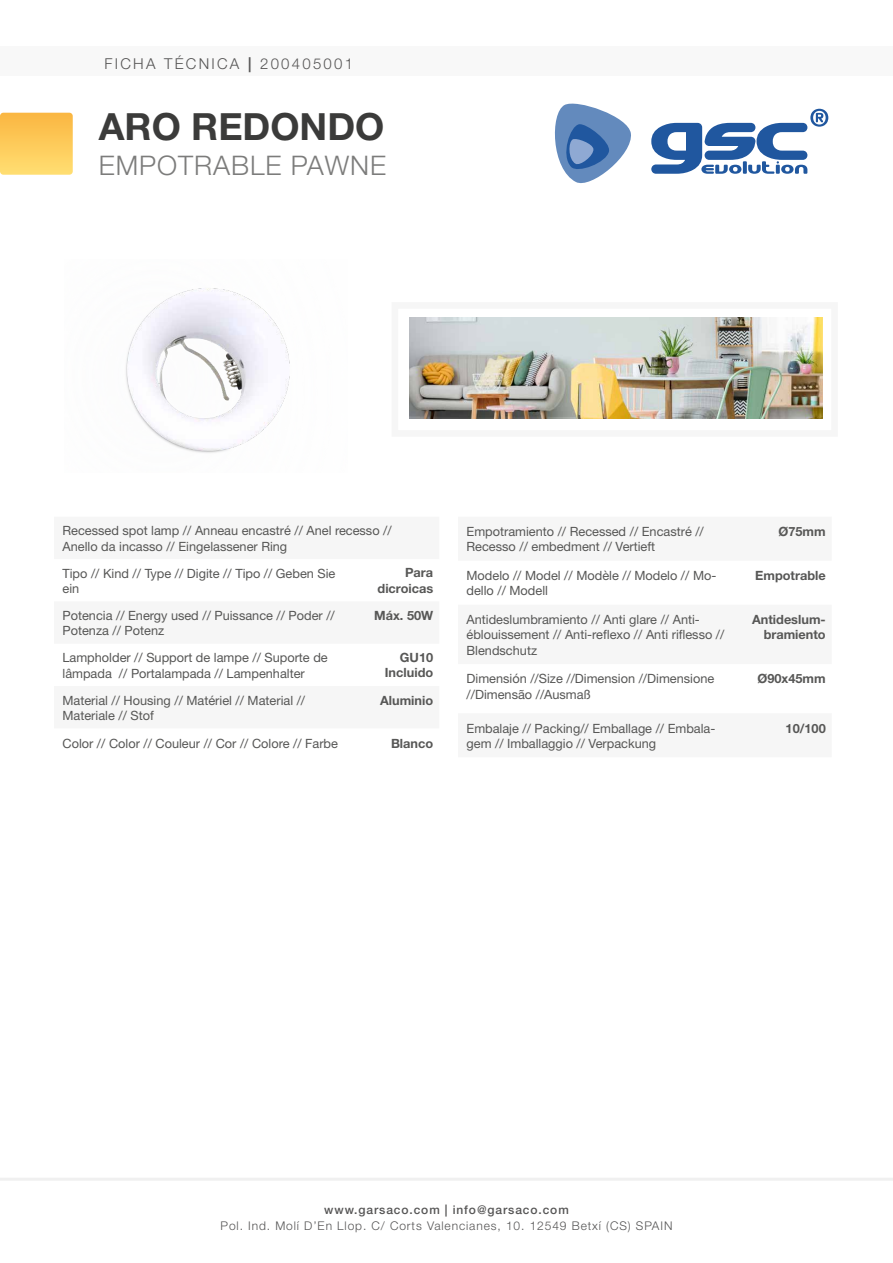
<style>
.page{position:relative;width:893px;height:1263px;background:#fff}
.page>*{position:absolute;margin:0;border:0;box-sizing:border-box;transform-origin:0 0}
.t1{font:700 37.5px "Helvetica Neue";color:#3b3b3a}
.t2{font:300 27px "Helvetica Neue";letter-spacing:.035em;color:#7c7c7b}
.t3{font:300 15px "Helvetica Neue";letter-spacing:.15em;color:#565555}
.t4{font:12.75px/15.3px "Helvetica Neue";color:#575756}
.t5{font:700 12.75px/15.3px "Helvetica Neue";color:#575756;text-align:right}
.t6{font:300 12px "Helvetica Neue";letter-spacing:.075em;color:#565555}
.t7{font:500 12px "Helvetica Neue";letter-spacing:.075em;color:#565555}
.s1{font-weight:700}
</style>
<div class="page">
<svg style="left:651px;top:109px;width:177px;height:65px"></svg>
<svg style="left:554px;top:103px;width:77px;height:81px"></svg>
<hr style="left:0;top:1178px;width:893px;height:3px;background:#f0f0f0">
<div style="left:0;top:47px;width:893px;height:29px;background:#f8f8f8"></div>
<svg style="left:0;top:113px;width:73px;height:62px;background:#fdca5b"></svg>
<img style="left:126px;top:288px;width:164px;height:165px">
<img style="left:409px;top:318px;width:413px;height:101px">
<p class="t3" style="left:105px;top:54px;width:250px">FICHA TÉCNICA <span class="s1">|</span> 200405001</p>
<h1 class="t1" style="left:99px;top:104px;width:287px">ARO REDONDO</h1>
<h2 class="t2" style="left:99px;top:149px;width:289px">EMPOTRABLE PAWNE</h2>
<p class="t4" style="left:63px;top:523px;width:331px">Recessed spot lamp // Anneau encastré // Anel recesso //<br>Anello da incasso // Eingelassener Ring</p>
<p class="t4" style="left:63px;top:565px;width:274px">Tipo // Kind // Type // Digite // Tipo // Geben Sie ein</p>
<p class="t5" style="left:378px;top:565px;width:57px">Para dicroicas</p>
<p class="t4" style="left:63px;top:607px;width:274px">Potencia // Energy used // Puissance // Poder //<br>Potenza // Potenz</p>
<p class="t5" style="left:374px;top:607px;width:61px">Máx. 50W</p>
<p class="t4" style="left:63px;top:650px;width:267px">Lampholder // Support de lampe // Suporte de lâmpada // Portalampada // Lampenhalter</p>
<p class="t5" style="left:385px;top:650px;width:50px">GU10<br>Incluido</p>
<p class="t4" style="left:63px;top:692px;width:244px">Material // Housing // Matériel // Material //<br>Materiale // Stof</p>
<p class="t5" style="left:380px;top:692px;width:55px">Aluminio</p>
<p class="t4" style="left:63px;top:735px;width:277px">Color // Color // Couleur // Cor // Colore // Farbe</p>
<p class="t5" style="left:391px;top:735px;width:44px">Blanco</p>
<p class="t4" style="left:467px;top:524px;width:239px">Empotramiento // Recessed // Encastré //<br>Recesso // embedment // Vertieft</p>
<p class="t5" style="left:778px;top:523px;width:49px">Ø75mm</p>
<p class="t4" style="left:467px;top:568px;width:251px">Modelo // Model // Modèle // Modelo // Mo&shy;dello // Modell</p>
<p class="t5" style="left:755px;top:567px;width:72px">Empotrable</p>
<p class="t4" style="left:467px;top:612px;width:259px">Antideslumbramiento // Anti glare // Anti&shy;éblouissement // Anti-reflexo // Anti riflesso //<br>Blendschutz</p>
<p class="t5" style="left:752px;top:612px;width:75px">Antideslum&shy;bramiento</p>
<p class="t4" style="left:467px;top:671px;width:249px">Dimensión //Size //Dimension //Dimensione //Dimensão //Ausmaß</p>
<p class="t5" style="left:757px;top:671px;width:70px">Ø90x45mm</p>
<p class="t4" style="left:467px;top:720px;width:250px">Embalaje // Packing// Emballage // Embala&shy;gem // Imballaggio // Verpackung</p>
<p class="t5" style="left:786px;top:720px;width:42px">10/100</p>
<p class="t7" style="left:324px;top:1202px;width:246px">www.garsaco.com | info@garsaco.com</p>
<p class="t6" style="left:221px;top:1219px;width:453px">Pol. Ind. Molí D’En Llop. C/ Corts Valencianes, 10. 12549 Betxí (CS) SPAIN</p>
</div>
